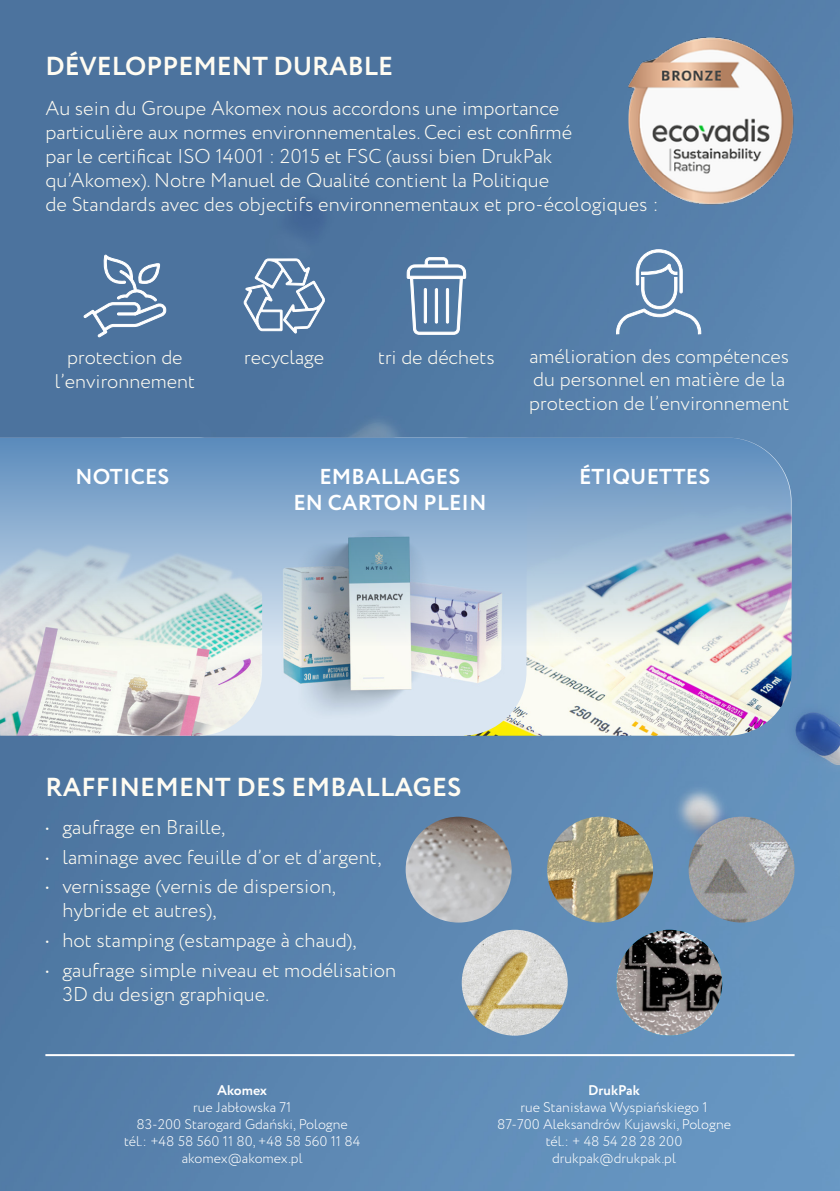
<style>
.page{position:relative;width:840px;height:1191px;background:#fff}
.page>*{position:absolute;margin:0;border:0;box-sizing:border-box;transform-origin:0 0}
.t1{font:700 26px "Circe";letter-spacing:.005em;color:#fffcf2}
.head{font:700 21.6px/25.8px "Circe";letter-spacing:.01em;color:#fff;text-align:center}
.t2{font:300 20px/24px "Circe";color:#fffcf2}
.t3{font:300 19.8px/23.8px "Circe";color:#fffcf2;text-align:center}
.t4{font:300 14px/16.8px "Circe";color:#fff;text-align:center}
.t5{font:700 14px "Circe";color:#fff}
</style>
<div class="page">
<img style="left:0;top:0;width:839px;height:1190px">
<svg style="left:82px;top:254px;width:85px;height:84px;background:#6c8caf"></svg>
<svg style="left:243px;top:258px;width:83px;height:76px"></svg>
<svg style="left:406px;top:246px;width:60px;height:89px"></svg>
<svg style="left:615px;top:249px;width:86px;height:86px;background:#6f92b7"></svg>
<img style="left:526px;top:437px;width:265px;height:298px">
<img style="left:262px;top:646px;width:264px;height:89px">
<img style="left:0;top:646px;width:262px;height:89px">
<svg style="left:0;top:437px;width:790px;height:209px;background:#99b5cf"></svg>
<img style="left:585px;top:0;width:214px;height:219px">
<hr style="left:45px;top:1054px;width:749px;height:2px;background:#fff">
<img style="left:405px;top:816px;width:106px;height:106px;border-radius:53px">
<img style="left:547px;top:816px;width:105px;height:106px;border-radius:53px">
<img style="left:461px;top:929px;width:106px;height:106px;border-radius:53px">
<img style="left:616px;top:929px;width:105px;height:106px;border-radius:53px">
<img style="left:688px;top:816px;width:106px;height:106px;border-radius:53px">
<p class="t1" style="left:45px;top:48px;width:349px">DÉVELOPPEMENT DURABLE</p>
<p class="t2" style="left:45px;top:96px;width:614px">Au sein du Groupe Akomex nous accordons une importance particulière aux normes environnementales. Ceci est confirmé<br>par le certificat ISO 14001 : 2015 et FSC (aussi bien DrukPak qu’Akomex). Notre Manuel de Qualité contient la Politique<br>de Standards avec des objectifs environnementaux et pro-écologiques :</p>
<p class="t3" style="left:55px;top:345px;width:141px">protection de l’environnement</p>
<p class="t3" style="left:244px;top:345px;width:81px">recyclage</p>
<p class="t3" style="left:378px;top:345px;width:118px">tri de déchets</p>
<p class="t3" style="left:529px;top:344px;width:261px;text-align:left">amélioration des compétences du personnel en matière de la protection de l’environnement</p>
<p class="head" style="left:75px;top:465px;width:96px">NOTICES</p>
<p class="head" style="left:578px;top:465px;width:133px">ÉTIQUETTES</p>
<p class="head" style="left:293px;top:465px;width:194px">EMBALLAGES<br>EN CARTON PLEIN</p>
<p class="t1" style="left:45px;top:769px;width:417px">RAFFINEMENT DES EMBALLAGES</p>
<p class="t2" style="left:45px;top:815px;width:181px">• gaufrage en Braille,</p>
<p class="t2" style="left:45px;top:845px;width:337px">• laminage avec feuille d’or et d’argent,</p>
<p class="t2" style="left:62px;top:875px;width:275px;text-indent:-17px">• vernissage (vernis de dispersion, hybride et autres),</p>
<p class="t2" style="left:45px;top:928px;width:312px">• hot stamping (estampage à chaud),</p>
<p class="t2" style="left:62px;top:958px;width:335px;text-indent:-17px">• gaufrage simple niveau et modélisation<br>3D du design graphique.</p>
<p class="t5" style="left:217px;top:1081px;width:52px">Akomex</p>
<p class="t4" style="left:136px;top:1099px;width:213px">rue Jabłowska 71<br>83-200 Starogard Gdański, Pologne</p>
<p class="t4" style="left:124px;top:1133px;width:237px">tél.: +48 58 560 11 80, +48 58 560 11 84 akomex@akomex.pl</p>
<p class="t5" style="left:588px;top:1081px;width:53px">DrukPak</p>
<p class="t4" style="left:496px;top:1099px;width:235px">rue Stanisława Wyspiańskiego 1<br>87-700 Aleksandrów Kujawski, Pologne tél.: + 48 54 28 28 200 drukpak@drukpak.pl</p>
</div>
